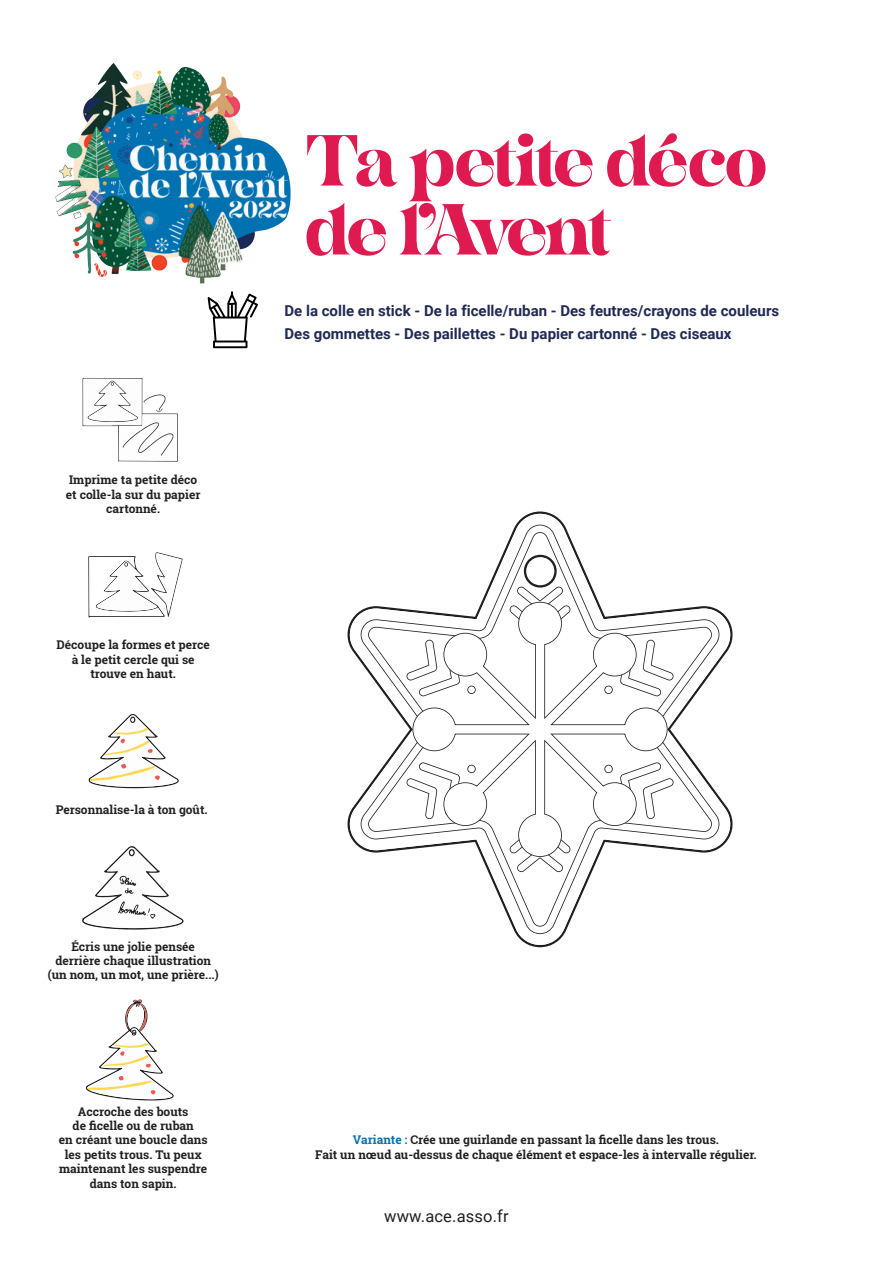
<style>
.page{position:relative;width:893px;height:1263px;background:#fff}
.page>*{position:absolute;margin:0;border:0;box-sizing:border-box;transform-origin:0 0}
.t1{font:72px/69px "Sisteron";letter-spacing:-.05em;color:#df1a50}
.t2{font:16.5px "Roboto";letter-spacing:.01em;color:#231f20}
.t3{font:700 15px/22.2px "Roboto";color:#202a55}
.t4{font:700 12px/14.4px "Roboto Slab";color:#231f20;text-align:center}
.s1{color:#0071b0}
</style>
<div class="page">
<svg style="left:208px;top:291px;width:50px;height:57px"></svg>
<img style="left:55px;top:63px;width:236px;height:221px">
<svg style="left:348px;top:514px;width:384px;height:431px"></svg>
<svg style="left:361px;top:525px;width:358px;height:409px"></svg>
<svg style="left:510px;top:857px;width:60px;height:15px"></svg>
<svg style="left:407px;top:640px;width:5px;height:56px"></svg>
<svg style="left:668px;top:762px;width:5px;height:57px"></svg>
<svg style="left:407px;top:762px;width:5px;height:57px"></svg>
<svg style="left:668px;top:640px;width:5px;height:56px"></svg>
<svg style="left:510px;top:554px;width:60px;height:48px"></svg>
<svg style="left:412px;top:602px;width:256px;height:255px"></svg>
<svg style="left:83px;top:378px;width:95px;height:84px"></svg>
<svg style="left:88px;top:552px;width:95px;height:66px"></svg>
<svg style="left:89px;top:714px;width:90px;height:74px"></svg>
<svg style="left:82px;top:846px;width:102px;height:84px"></svg>
<svg style="left:86px;top:999px;width:88px;height:101px"></svg>
<p class="t4" style="left:66px;top:473px;width:136px">Imprime ta petite déco et colle-la sur du papier cartonné.</p>
<p class="t4" style="left:57px;top:638px;width:155px">Découpe la formes et perce à le petit cercle qui se trouve en haut.</p>
<p class="t4" style="left:56px;top:803px;width:153px">Personnalise-la à ton goût.</p>
<p class="t4" style="left:48px;top:939px;width:172px">Écris une jolie pensée derrière chaque illustration (un nom, un mot, une prière...)</p>
<p class="t4" style="left:59px;top:1104px;width:150px">Accroche des bouts<br>de ficelle ou de ruban<br>en créant une boucle dans les petits trous. Tu peux maintenant les suspendre dans ton sapin.</p>
<h1 class="t1" style="left:305px;top:124px;width:463px">Ta petite déco de l’Avent</h1>
<p class="t3" style="left:284px;top:299px;width:496px">De la colle en stick - De la ficelle/ruban - Des feutres/crayons de couleurs<br>Des gommettes - Des paillettes - Du papier cartonné - Des ciseaux</p>
<p class="t4" style="left:315px;top:1133px;width:443px"><span class="s1">Variante :</span> Crée une guirlande en passant la ficelle dans les trous.<br>Fait un nœud au-dessus de chaque élément et espace-les à intervalle régulier.</p>
<h2 class="t2" style="left:384px;top:1204px;width:126px">www.ace.asso.fr</h2>
</div>
